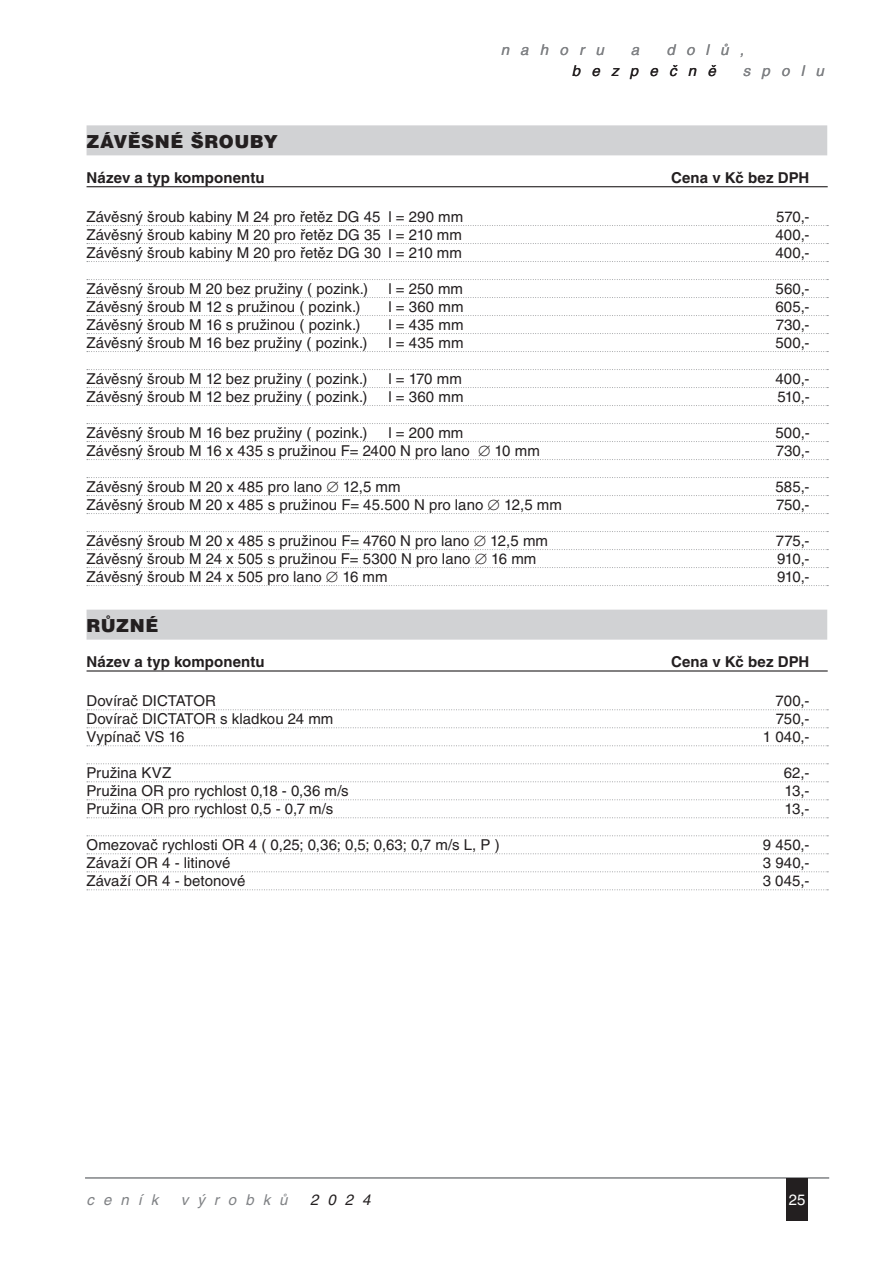
<style>
.page{position:relative;width:893px;height:1263px;background:#fff}
.page>*{position:absolute;margin:0;border:0;box-sizing:border-box;transform-origin:0 0}
.t1{font:900 18px "Helvetica CE";letter-spacing:.025em;color:#231f20}
.t2{font:15px "Helvetica CE";letter-spacing:.005em;color:#231f20}
.t3{font:700 15px "Helvetica CE";letter-spacing:.01em;color:#231f20}
.t4{font:italic 15px "Helvetica CE";letter-spacing:.75em;color:#808285}
.t5{font:italic 15px "Helvetica CE";letter-spacing:.75em;color:#231f20}
.t6{font:italic 15px "Helvetica CE";letter-spacing:.6em;color:#808285}
.t7{font:15px "Helvetica CE";color:#fff}
</style>
<div class="page">
<hr style="left:85px;top:1177px;width:744px;height:2px;background:#808285">
<div style="left:787px;top:1178px;width:21px;height:42px;background:#231f20"></div>
<div style="left:87px;top:125px;width:740px;height:30px;background:#d1d2d4"></div>
<hr style="left:87px;top:186px;width:741px;height:1px;background:#231f20">
<svg style="left:87px;top:225px;width:741px;height:1px"></svg>
<svg style="left:87px;top:243px;width:741px;height:1px"></svg>
<svg style="left:87px;top:261px;width:741px;height:1px"></svg>
<svg style="left:87px;top:279px;width:741px;height:1px"></svg>
<svg style="left:87px;top:297px;width:741px;height:1px"></svg>
<svg style="left:87px;top:315px;width:741px;height:1px"></svg>
<svg style="left:87px;top:333px;width:741px;height:1px"></svg>
<svg style="left:87px;top:351px;width:741px;height:1px"></svg>
<svg style="left:87px;top:369px;width:741px;height:1px"></svg>
<svg style="left:87px;top:387px;width:741px;height:1px"></svg>
<svg style="left:87px;top:405px;width:741px;height:1px"></svg>
<svg style="left:87px;top:423px;width:741px;height:1px"></svg>
<svg style="left:87px;top:441px;width:741px;height:1px"></svg>
<svg style="left:87px;top:459px;width:741px;height:1px"></svg>
<svg style="left:87px;top:477px;width:741px;height:1px"></svg>
<svg style="left:87px;top:495px;width:741px;height:1px"></svg>
<svg style="left:87px;top:513px;width:741px;height:1px"></svg>
<svg style="left:87px;top:531px;width:741px;height:1px"></svg>
<svg style="left:87px;top:549px;width:741px;height:1px"></svg>
<svg style="left:87px;top:567px;width:741px;height:1px"></svg>
<svg style="left:87px;top:585px;width:741px;height:1px"></svg>
<div style="left:87px;top:610px;width:740px;height:30px;background:#d1d2d4"></div>
<hr style="left:87px;top:670px;width:741px;height:1px;background:#231f20">
<svg style="left:87px;top:709px;width:741px;height:1px"></svg>
<svg style="left:87px;top:727px;width:741px;height:1px"></svg>
<svg style="left:87px;top:745px;width:741px;height:1px"></svg>
<svg style="left:87px;top:763px;width:741px;height:1px"></svg>
<svg style="left:87px;top:781px;width:741px;height:1px"></svg>
<svg style="left:87px;top:799px;width:741px;height:1px"></svg>
<svg style="left:87px;top:817px;width:741px;height:1px"></svg>
<svg style="left:87px;top:835px;width:741px;height:1px"></svg>
<svg style="left:87px;top:853px;width:741px;height:1px"></svg>
<svg style="left:87px;top:871px;width:741px;height:1px"></svg>
<svg style="left:87px;top:889px;width:741px;height:1px"></svg>
<p class="t4" style="left:501px;top:41px;width:105px">nahoru</p>
<p class="t4" style="left:631px;top:41px;width:10px">a</p>
<p class="t4" style="left:666px;top:41px;width:79px">dolů,</p>
<p class="t5" style="left:572px;top:62px;width:145px">bezpečně</p>
<p class="t4" style="left:743px;top:62px;width:82px">spolu</p>
<p class="t1" style="left:87px;top:131px;width:193px">ZÁVĚSNÉ ŠROUBY</p>
<p class="t3" style="left:87px;top:169px;width:180px">Název a typ komponentu</p>
<p class="t3" style="left:671px;top:169px;width:140px">Cena v Kč bez DPH</p>
<p class="t2" style="left:87px;top:208px;width:378px">Závěsný šroub kabiny M 24 pro řetěz DG 45 l = 290 mm</p>
<p class="t2" style="left:776px;top:208px;width:35px">570,-</p>
<p class="t2" style="left:87px;top:226px;width:377px">Závěsný šroub kabiny M 20 pro řetěz DG 35 l = 210 mm</p>
<p class="t2" style="left:775px;top:226px;width:36px">400,-</p>
<p class="t2" style="left:87px;top:244px;width:377px">Závěsný šroub kabiny M 20 pro řetěz DG 30 l = 210 mm</p>
<p class="t2" style="left:775px;top:244px;width:36px">400,-</p>
<p class="t2" style="left:87px;top:280px;width:283px">Závěsný šroub M 20 bez pružiny ( pozink.)</p>
<p class="t2" style="left:388px;top:280px;width:76px">l = 250 mm</p>
<p class="t2" style="left:776px;top:280px;width:36px">560,-</p>
<p class="t2" style="left:87px;top:298px;width:275px">Závěsný šroub M 12 s pružinou ( pozink.)</p>
<p class="t2" style="left:388px;top:298px;width:77px">l = 360 mm</p>
<p class="t2" style="left:775px;top:298px;width:36px">605,-</p>
<p class="t2" style="left:87px;top:316px;width:275px">Závěsný šroub M 16 s pružinou ( pozink.)</p>
<p class="t2" style="left:388px;top:316px;width:77px">l = 435 mm</p>
<p class="t2" style="left:776px;top:316px;width:35px">730,-</p>
<p class="t2" style="left:87px;top:334px;width:282px">Závěsný šroub M 16 bez pružiny ( pozink.)</p>
<p class="t2" style="left:388px;top:334px;width:77px">l = 435 mm</p>
<p class="t2" style="left:775px;top:334px;width:36px">500,-</p>
<p class="t2" style="left:87px;top:370px;width:282px">Závěsný šroub M 12 bez pružiny ( pozink.)</p>
<p class="t2" style="left:388px;top:370px;width:75px">l = 170 mm</p>
<p class="t2" style="left:775px;top:370px;width:36px">400,-</p>
<p class="t2" style="left:87px;top:388px;width:282px">Závěsný šroub M 12 bez pružiny ( pozink.)</p>
<p class="t2" style="left:388px;top:388px;width:77px">l = 360 mm</p>
<p class="t2" style="left:777px;top:388px;width:34px">510,-</p>
<p class="t2" style="left:87px;top:424px;width:282px">Závěsný šroub M 16 bez pružiny ( pozink.)</p>
<p class="t2" style="left:388px;top:424px;width:77px">l = 200 mm</p>
<p class="t2" style="left:775px;top:424px;width:36px">500,-</p>
<p class="t2" style="left:87px;top:442px;width:455px">Závěsný šroub M 16 x 435 s pružinou F= 2400 N pro lano ∅ 10 mm</p>
<p class="t2" style="left:776px;top:442px;width:35px">730,-</p>
<p class="t2" style="left:87px;top:478px;width:316px">Závěsný šroub M 20 x 485 pro lano ∅ 12,5 mm</p>
<p class="t2" style="left:775px;top:478px;width:36px">585,-</p>
<p class="t2" style="left:87px;top:496px;width:477px">Závěsný šroub M 20 x 485 s pružinou F= 45.500 N pro lano ∅ 12,5 mm</p>
<p class="t2" style="left:776px;top:496px;width:35px">750,-</p>
<p class="t2" style="left:87px;top:532px;width:463px">Závěsný šroub M 20 x 485 s pružinou F= 4760 N pro lano ∅ 12,5 mm</p>
<p class="t2" style="left:776px;top:532px;width:35px">775,-</p>
<p class="t2" style="left:87px;top:550px;width:451px">Závěsný šroub M 24 x 505 s pružinou F= 5300 N pro lano ∅ 16 mm</p>
<p class="t2" style="left:777px;top:550px;width:34px">910,-</p>
<p class="t2" style="left:87px;top:568px;width:303px">Závěsný šroub M 24 x 505 pro lano ∅ 16 mm</p>
<p class="t2" style="left:777px;top:568px;width:34px">910,-</p>
<p class="t1" style="left:87px;top:615px;width:30px">Různé</p>
<p class="t3" style="left:87px;top:653px;width:180px">Název a typ komponentu</p>
<p class="t3" style="left:671px;top:653px;width:140px">Cena v Kč bez DPH</p>
<p class="t2" style="left:87px;top:692px;width:131px">Dovírač DICTATOR</p>
<p class="t2" style="left:776px;top:692px;width:35px">700,-</p>
<p class="t2" style="left:87px;top:710px;width:248px">Dovírač DICTATOR s kladkou 24 mm</p>
<p class="t2" style="left:776px;top:710px;width:35px">750,-</p>
<p class="t2" style="left:87px;top:728px;width:100px">Vypínač VS 16</p>
<p class="t2" style="left:763px;top:728px;width:48px">1 040,-</p>
<p class="t2" style="left:87px;top:764px;width:86px">Pružina KVZ</p>
<p class="t2" style="left:784px;top:764px;width:27px">62,-</p>
<p class="t2" style="left:87px;top:782px;width:264px">Pružina OR pro rychlost 0,18 - 0,36 m/s</p>
<p class="t2" style="left:785px;top:782px;width:26px">13,-</p>
<p class="t2" style="left:87px;top:800px;width:248px">Pružina OR pro rychlost 0,5 - 0,7 m/s</p>
<p class="t2" style="left:785px;top:800px;width:26px">13,-</p>
<p class="t2" style="left:87px;top:836px;width:415px">Omezovač rychlosti OR 4 ( 0,25; 0,36; 0,5; 0,63; 0,7 m/s L, P )</p>
<p class="t2" style="left:763px;top:836px;width:48px">9 450,-</p>
<p class="t2" style="left:87px;top:854px;width:145px">Závaží OR 4 - litinové</p>
<p class="t2" style="left:763px;top:854px;width:48px">3 940,-</p>
<p class="t2" style="left:87px;top:872px;width:160px">Závaží OR 4 - betonové</p>
<p class="t2" style="left:763px;top:872px;width:48px">3 045,-</p>
<p class="t4" style="left:87px;top:1191px;width:73px">ceník</p>
<p class="t6" style="left:181px;top:1191px;width:108px">výrobků</p>
<p class="t5" style="left:310px;top:1191px;width:62px">2024</p>
<p class="t7" style="left:789px;top:1191px;width:18px">25</p>
</div>
